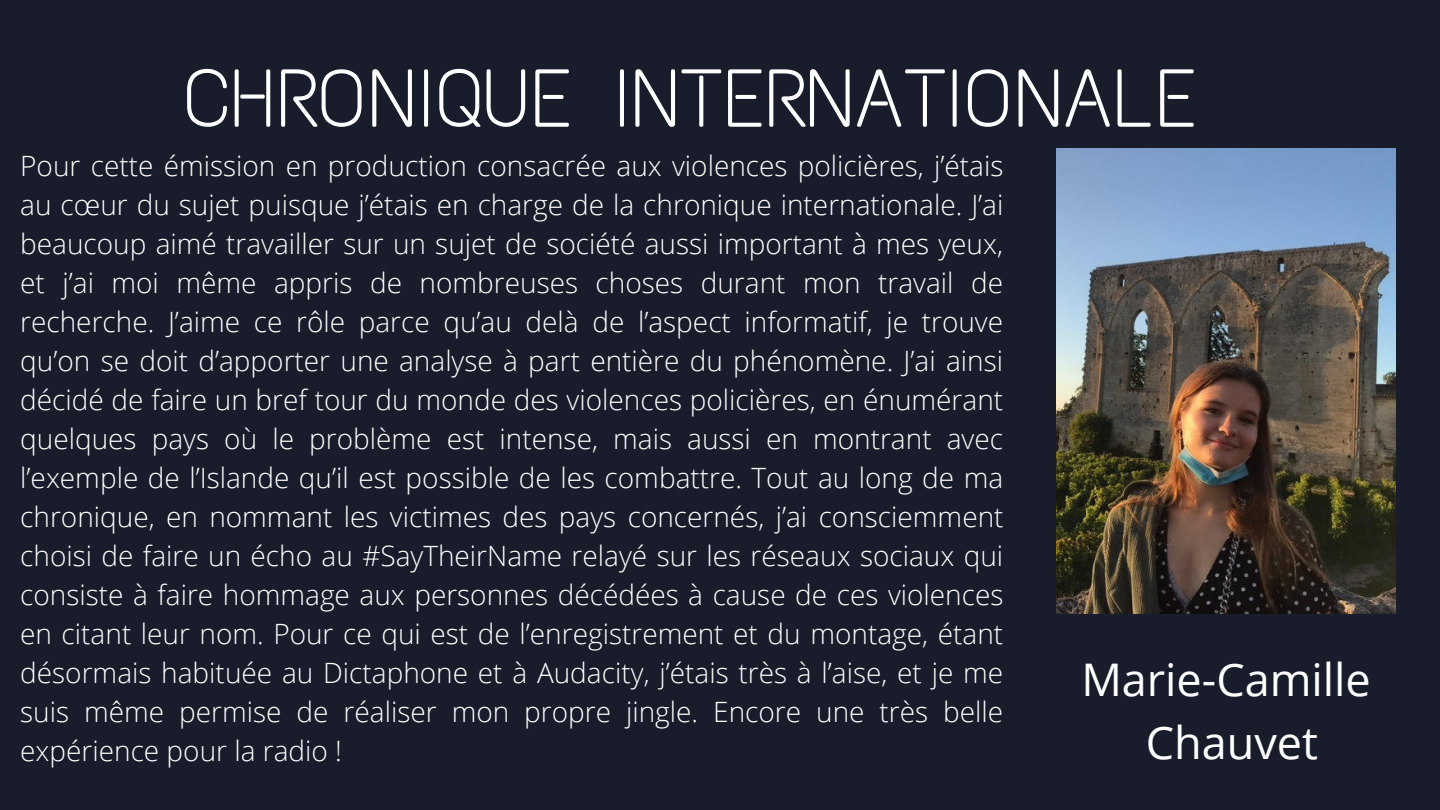
<style>
.page{position:relative;width:1440px;height:810px;background:#191c2b}
.page>*{position:absolute;margin:0;border:0;box-sizing:border-box;transform-origin:0 0}
.t1{font:82px "Text Me One";letter-spacing:.01em;color:#fff}
.t2{font:45px "Open Sans";color:#fff}
.t3{font:300 28px/39px "Open Sans";color:#fff;text-align:justify}
</style>
<div class="page">
<img style="left:1057px;top:148px;width:339px;height:465px">
<p class="t1" style="left:184px;top:49px;width:1014px">CHRONIQUE INTERNATIONALE</p>
<p class="t3" style="left:20px;top:145px;width:985px">Pour cette émission en production consacrée aux violences policières, j’étais au cœur du sujet puisque j’étais en charge de la chronique internationale. J’ai beaucoup aimé travailler sur un sujet de société aussi important à mes yeux, et j’ai moi même appris de nombreuses choses durant mon travail de recherche. J’aime ce rôle parce qu’au delà de l’aspect informatif, je trouve qu’on se doit d’apporter une analyse à part entière du phénomène. J’ai ainsi décidé de faire un bref tour du monde des violences policières, en énumérant quelques pays où le problème est intense, mais aussi en montrant avec l’exemple de l’Islande qu’il est possible de les combattre. Tout au long de ma chronique, en nommant les victimes des pays concernés, j’ai consciemment choisi de faire un écho au #SayTheirName relayé sur les réseaux sociaux qui consiste à faire hommage aux personnes décédées à cause de ces violences en citant leur nom. Pour ce qui est de l’enregistrement et du montage, étant désormais habituée au Dictaphone et à Audacity, j’étais très à l’aise, et je me suis même permise de réaliser mon propre jingle. Encore une très belle expérience pour la radio !</p>
<p class="t2" style="left:1081px;top:648px;width:291px">Marie-Camille</p>
<p class="t2" style="left:1146px;top:711px;width:174px">Chauvet</p>
</div>
